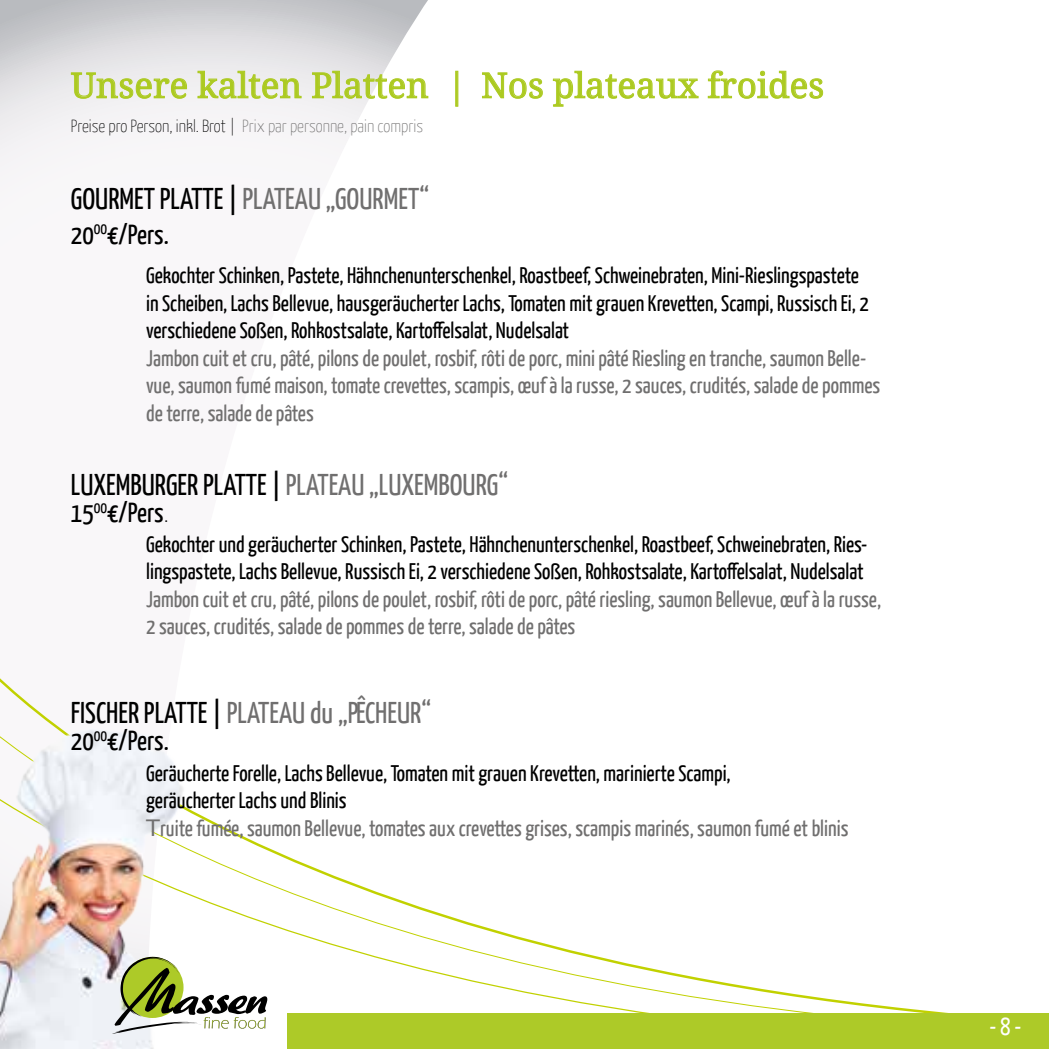
<style>
.page{position:relative;width:1049px;height:1049px;background:#fff}
.page>*{position:absolute;margin:0;border:0;box-sizing:border-box;transform-origin:0 0}
.t1{font:35px "Droid Serif";color:#acca21}
.t2{font:30px "Yanone Kaffeesatz";color:#706f6f}
.t3{font:27.5px "Yanone Kaffeesatz";color:#000}
.t4{font:25px "Yanone Kaffeesatz";color:#fff}
.t5{font:22.5px/27.5px "Yanone Kaffeesatz";color:#000}
.t6{font:22.5px/27.5px "Yanone Kaffeesatz";color:#706f6f}
.t7{font:200 17.5px "Yanone Kaffeesatz";color:#706f6f}
.s1{color:#000}
.s2{font-weight:200}
.s3{font-family:"Verdana";color:#706f6f}
.s4{color:#706f6f}
</style>
<div class="page">
<svg style="left:0;top:0;width:428px;height:177px"></svg>
<svg style="left:314px;top:867px;width:634px;height:146px"></svg>
<img style="left:0;top:724px;width:314px;height:325px">
<div style="left:287px;top:1013px;width:762px;height:36px;background:#adca28"></div>
<svg style="left:110px;top:957px;width:157px;height:77px"></svg>
<svg style="left:70px;top:72px;width:118px;height:27px"></svg>
<svg style="left:197px;top:70px;width:105px;height:29px"></svg>
<svg style="left:311px;top:70px;width:118px;height:29px"></svg>
<div style="left:455px;top:71px;width:3px;height:36px;border:1px solid #acca21"></div>
<svg style="left:482px;top:72px;width:61px;height:27px"></svg>
<svg style="left:552px;top:70px;width:147px;height:37px"></svg>
<svg style="left:707px;top:70px;width:117px;height:29px"></svg>
<h1 class="t1" style="left:71px;top:65px;width:755px">Unsere kalten Platten | Nos plateaux froides</h1>
<p class="t7" style="left:71px;top:116px;width:354px"><span class="s1">Preise pro Person, inkl. Brot |</span> Prix par personne, pain compris</p>
<h2 class="t2" style="left:71px;top:180px;width:360px"><span class="s1">GOURMET PLATTE |</span> PLATEAU „GOURMET“</h2>
<p class="t3" style="left:71px;top:217px;width:99px">20<sup>00</sup>€/Pers.</p>
<p class="t5" style="left:146px;top:261px;width:724px">Gekochter Schinken, Pastete, Hähnchenunterschenkel, Roastbeef, Schweinebraten, Mini-Rieslingspastete in Scheiben, Lachs Bellevue, hausgeräucherter Lachs, Tomaten mit grauen Krevetten, Scampi, Russisch Ei, 2 verschiedene Soßen, Rohkostsalate, Kartoffelsalat, Nudelsalat</p>
<p class="t6" style="left:146px;top:344px;width:735px">Jambon cuit et cru, pâté, pilons de poulet, rosbif, rôti de porc, mini pâté Riesling en tranche, saumon Belle&shy;vue, saumon fumé maison, tomate crevettes, scampis, œuf à la russe, 2 sauces, crudités, salade de pommes de terre, salade de pâtes</p>
<h2 class="t2" style="left:71px;top:466px;width:439px"><span class="s1">LUXEMBURGER PLATTE |</span> PLATEAU „LUXEMBOURG“</h2>
<p class="t3" style="left:71px;top:496px;width:99px">15<sup>00</sup>€/Pers<span class="s2">.</span></p>
<p class="t5" style="left:146px;top:529px;width:723px">Gekochter und geräucherter Schinken, Pastete, Hähnchenunterschenkel, Roastbeef, Schweinebraten, Ries&shy;lingspastete, Lachs Bellevue, Russisch Ei, 2 verschiedene Soßen, Rohkostsalate, Kartoffelsalat, Nudelsalat</p>
<p class="t6" style="left:146px;top:584px;width:736px">Jambon cuit et cru, pâté, pilons de poulet, rosbif, rôti de porc, pâté riesling, saumon Bellevue, œuf à la russe,<br>2 sauces, crudités, salade de pommes de terre, salade de pâtes</p>
<h2 class="t2" style="left:71px;top:694px;width:362px"><span class="s1">FISCHER PLATTE |</span> PLATEAU du „PÊCHEUR“</h2>
<p class="t3" style="left:71px;top:724px;width:99px">20<sup>00</sup>€/Pers.</p>
<p class="t5" style="left:146px;top:758px;width:704px">Geräucherte Forelle, Lachs Bellevue, Tomaten mit grauen Krevetten, marinierte Scampi,<br>geräucherter Lachs und Blinis<br><span class="s3">T</span><span class="s4">ruite fumée, saumon Bellevue, tomates aux crevettes grises, scampis marinés, saumon fumé et blinis</span></p>
<p class="t4" style="left:989px;top:1011px;width:34px">- 8 -</p>
</div>
